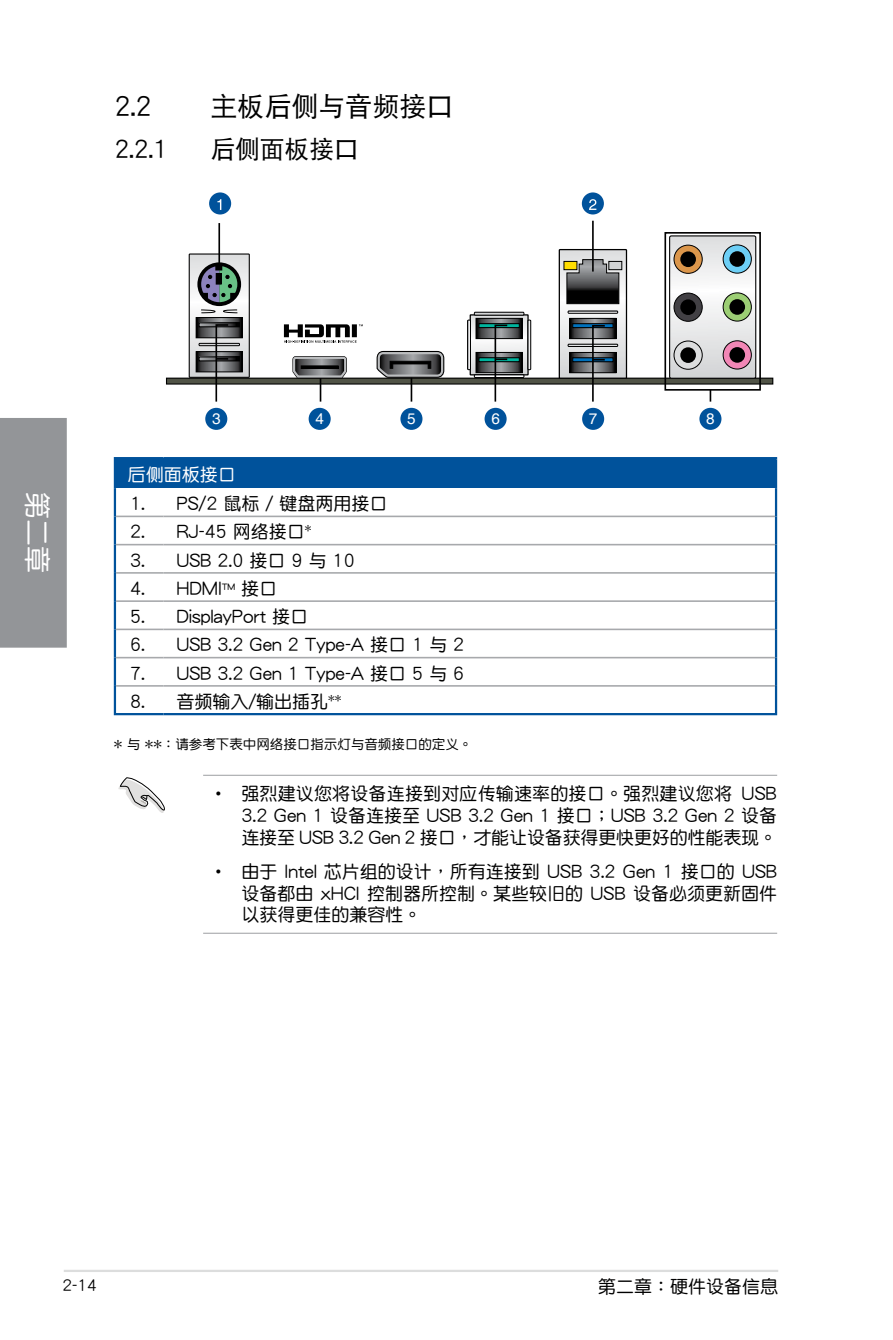
<style>
.page{position:relative;width:893px;height:1340px;background:#fff}
.page>*{position:absolute;margin:0;border:0;box-sizing:border-box;transform-origin:0 0}
.t1{font:27px "DF Hei GB5 Std W5";color:#000}
.t2{font:27px "DF Yuan GB5 Std W5";color:#fff}
.t3{font:24.75px "DF Hei GB5 Std W5";color:#000}
.t4{font:18px/21.6px "DF Yuan GB5 Std W5";color:#000;text-align:justify}
.t5{font:18px "DF Yuan GB5 Std W5";color:#fff}
.t6{font:15.75px "DF Yuan GB5 Std W5";color:#000}
.t7{font:15.3px "Helvetica";color:#fff}
.t8{font:13.5px "DF Yuan GB5 Std W5";color:#000}
.s1{font-size:15.75px}
</style>
<div class="page">
<hr style="left:64px;top:1269px;width:714px;height:2px;background:#dcdddd">
<div style="left:0;top:418px;width:67px;height:229px;background:#939598"></div>
<div style="left:115px;top:458px;width:661px;height:30px;background:#00529b"></div>
<hr style="left:775px;top:459px;width:2px;height:29px;background:#00529b">
<hr style="left:114px;top:457px;width:50px;height:2px;background:#00529b">
<hr style="left:114px;top:459px;width:2px;height:29px;background:#00529b">
<hr style="left:164px;top:457px;width:613px;height:2px;background:#00529b">
<hr style="left:114px;top:488px;width:2px;height:28px;background:#00529b">
<hr style="left:775px;top:488px;width:2px;height:28px;background:#00529b">
<hr style="left:114px;top:516px;width:2px;height:28px;background:#00529b">
<hr style="left:775px;top:516px;width:2px;height:28px;background:#00529b">
<hr style="left:114px;top:544px;width:2px;height:29px;background:#00529b">
<hr style="left:775px;top:544px;width:2px;height:29px;background:#00529b">
<hr style="left:114px;top:573px;width:2px;height:28px;background:#00529b">
<hr style="left:775px;top:573px;width:2px;height:28px;background:#00529b">
<hr style="left:114px;top:601px;width:2px;height:28px;background:#00529b">
<hr style="left:775px;top:601px;width:2px;height:28px;background:#00529b">
<hr style="left:114px;top:629px;width:2px;height:28px;background:#00529b">
<hr style="left:775px;top:629px;width:2px;height:28px;background:#00529b">
<hr style="left:114px;top:657px;width:2px;height:29px;background:#00529b">
<hr style="left:775px;top:657px;width:2px;height:29px;background:#00529b">
<hr style="left:114px;top:686px;width:2px;height:27px;background:#00529b">
<hr style="left:775px;top:686px;width:2px;height:27px;background:#00529b">
<hr style="left:114px;top:713px;width:50px;height:2px;background:#00529b">
<hr style="left:164px;top:713px;width:613px;height:2px;background:#00529b">
<hr style="left:116px;top:515px;width:48px;height:2px;background:#a7a9ac">
<hr style="left:164px;top:515px;width:611px;height:2px;background:#a7a9ac">
<hr style="left:116px;top:544px;width:48px;height:1px;background:#a7a9ac">
<hr style="left:164px;top:544px;width:611px;height:1px;background:#a7a9ac">
<hr style="left:116px;top:572px;width:48px;height:1px;background:#a7a9ac">
<hr style="left:164px;top:572px;width:611px;height:1px;background:#a7a9ac">
<hr style="left:116px;top:600px;width:48px;height:2px;background:#a7a9ac">
<hr style="left:164px;top:600px;width:611px;height:2px;background:#a7a9ac">
<hr style="left:116px;top:628px;width:48px;height:2px;background:#a7a9ac">
<hr style="left:164px;top:628px;width:611px;height:2px;background:#a7a9ac">
<hr style="left:116px;top:657px;width:48px;height:1px;background:#a7a9ac">
<hr style="left:164px;top:657px;width:611px;height:1px;background:#a7a9ac">
<hr style="left:116px;top:685px;width:48px;height:1px;background:#a7a9ac">
<hr style="left:164px;top:685px;width:611px;height:1px;background:#a7a9ac">
<hr style="left:203px;top:774px;width:574px;height:2px;background:#a7a9ac">
<hr style="left:203px;top:932px;width:574px;height:1px;background:#a7a9ac">
<svg style="left:118px;top:777px;width:47px;height:36px"></svg>
<div style="left:166px;top:378px;width:607px;height:6px;background:#505346"></div>
<div style="left:166px;top:377px;width:607px;height:7px;border:1px solid #000"></div>
<hr style="left:592px;top:221px;width:2px;height:50px;background:#000">
<div style="left:474px;top:312px;width:50px;height:3px;border:1px solid #000"></div>
<div style="left:528px;top:320px;width:3px;height:50px;border:1px solid #000"></div>
<div style="left:467px;top:320px;width:4px;height:50px;border:1px solid #000"></div>
<svg style="left:291px;top:356px;width:57px;height:45px"></svg>
<svg style="left:284px;top:324px;width:79px;height:19px"></svg>
<svg style="left:559px;top:249px;width:67px;height:153px"></svg>
<svg style="left:374px;top:350px;width:72px;height:51px"></svg>
<svg style="left:470px;top:315px;width:58px;height:87px"></svg>
<svg style="left:671px;top:237px;width:83px;height:140px"></svg>
<div style="left:669px;top:235px;width:87px;height:144px;border:1px solid #000;border-radius:2px"></div>
<div style="left:723px;top:245px;width:28px;height:28px;background:#6dcff6;border-radius:50%"></div>
<div style="left:723px;top:244px;width:29px;height:29px;border:1px solid #000;border-radius:50%"></div>
<div style="left:729px;top:251px;width:16px;height:16px;background:#000;border-radius:50%"></div>
<div style="left:723px;top:293px;width:28px;height:28px;background:#9cce74;border-radius:50%"></div>
<div style="left:723px;top:292px;width:29px;height:29px;border:1px solid #000;border-radius:50%"></div>
<div style="left:729px;top:299px;width:16px;height:16px;background:#000;border-radius:50%"></div>
<div style="left:723px;top:341px;width:28px;height:28px;background:#f287b6;border-radius:50%"></div>
<div style="left:723px;top:340px;width:29px;height:29px;border:1px solid #000;border-radius:50%"></div>
<div style="left:729px;top:347px;width:16px;height:16px;background:#000;border-radius:50%"></div>
<div style="left:674px;top:245px;width:28px;height:28px;background:#db964b;border-radius:50%"></div>
<div style="left:673px;top:245px;width:30px;height:29px;border:1px solid #000;border-radius:50%"></div>
<div style="left:680px;top:251px;width:16px;height:16px;background:#000;border-radius:50%"></div>
<div style="left:674px;top:293px;width:28px;height:28px;background:#424044;border-radius:50%"></div>
<div style="left:674px;top:293px;width:29px;height:29px;border:1px solid #000;border-radius:50%"></div>
<div style="left:680px;top:299px;width:16px;height:16px;background:#000;border-radius:50%"></div>
<div style="left:674px;top:341px;width:28px;height:28px;background:#dcddde;border-radius:50%"></div>
<div style="left:674px;top:340px;width:29px;height:30px;border:1px solid #000;border-radius:50%"></div>
<div style="left:680px;top:347px;width:16px;height:16px;background:#000;border-radius:50%"></div>
<div style="left:189px;top:253px;width:61px;height:125px;border:1px solid #000"></div>
<svg style="left:189px;top:254px;width:60px;height:148px"></svg>
<hr style="left:218px;top:223px;width:2px;height:44px;background:#000">
<div style="left:209px;top:192px;width:22px;height:22px;background:#00529b;border-radius:50%"></div>
<svg style="left:217px;top:199px;width:4px;height:11px"></svg>
<div style="left:582px;top:192px;width:22px;height:22px;background:#00529b;border-radius:50%"></div>
<svg style="left:589px;top:199px;width:7px;height:11px"></svg>
<div style="left:664px;top:232px;width:97px;height:158px;border:2px solid #000"></div>
<div style="left:205px;top:408px;width:22px;height:22px;background:#00529b;border-radius:50%"></div>
<div style="left:309px;top:408px;width:22px;height:22px;background:#00529b;border-radius:50%"></div>
<div style="left:400px;top:408px;width:22px;height:22px;background:#00529b;border-radius:50%"></div>
<div style="left:485px;top:408px;width:22px;height:22px;background:#00529b;border-radius:50%"></div>
<div style="left:582px;top:408px;width:22px;height:22px;background:#00529b;border-radius:50%"></div>
<div style="left:699px;top:408px;width:22px;height:22px;background:#00529b;border-radius:50%"></div>
<h1 class="t1" style="left:115px;top:91px;width:38px">2.2</h1>
<h1 class="t1" style="left:210px;top:91px;width:244px">主板後側與音頻接口</h1>
<h2 class="t3" style="left:115px;top:136px;width:54px">2.2.1</h2>
<h2 class="t3" style="left:210px;top:136px;width:150px">後側面板接口</h2>
<h1 class="t2" style="left:52px;top:492px;width:82px;rotate:90deg">第二章</h1>
<p class="t7" style="left:212px;top:410px;width:10px">3</p>
<p class="t7" style="left:315px;top:410px;width:10px">4</p>
<p class="t7" style="left:407px;top:410px;width:10px">5</p>
<p class="t7" style="left:491px;top:410px;width:10px">6</p>
<p class="t7" style="left:589px;top:410px;width:10px">7</p>
<p class="t7" style="left:706px;top:410px;width:10px">8</p>
<p class="t5" style="left:128px;top:464px;width:110px">後側面板接口</p>
<p class="t4" style="left:130px;top:492px;width:259px">1. PS/2 鼠標 / 鍵盤兩用接口</p>
<p class="t4" style="left:130px;top:520px;width:183px">2. RJ-45 網絡接口<sup>*</sup></p>
<p class="t4" style="left:130px;top:549px;width:226px">3. USB 2.0 接口 9 與 10</p>
<p class="t4" style="left:130px;top:577px;width:149px">4. HDMI<span class="s1">™</span> 接口</p>
<p class="t4" style="left:130px;top:605px;width:180px">5. DisplayPort 接口</p>
<p class="t4" style="left:130px;top:633px;width:336px">6. USB 3.2 Gen 2 Type-A 接口 1 與 2</p>
<p class="t4" style="left:130px;top:662px;width:336px">7. USB 3.2 Gen 1 Type-A 接口 5 與 6</p>
<p class="t4" style="left:130px;top:690px;width:213px">8. 音頻輸入/輸出插孔<sup>**</sup></p>
<p class="t8" style="left:114px;top:737px;width:360px">* 與 **：請參考下表中網絡接口指示燈與音頻接口的定義。</p>
<p class="t4" style="left:241px;top:782px;width:537px;text-indent:-32px">• 強烈建議您將設備連接到對應傳輸速率的接口。強烈建議您將 USB 3.2 Gen 1 設備連接至 USB 3.2 Gen 1 接口；USB 3.2 Gen 2 設備連接至 USB 3.2 Gen 2 接口，才能讓設備獲得更快更好的性能表現。</p>
<p class="t4" style="left:241px;top:860px;width:537px;text-indent:-32px">• 由於 Intel 芯片組的設計，所有連接到 USB 3.2 Gen 1 接口的 USB設備都由 xHCI 控制器所控制。某些較舊的 USB 設備必須更新固件以獲得更佳的兼容性。</p>
<p class="t6" style="left:63px;top:1276px;width:36px">2-14</p>
<p class="t4" style="left:598px;top:1275px;width:181px">第二章：硬件設備信息</p>
</div>
